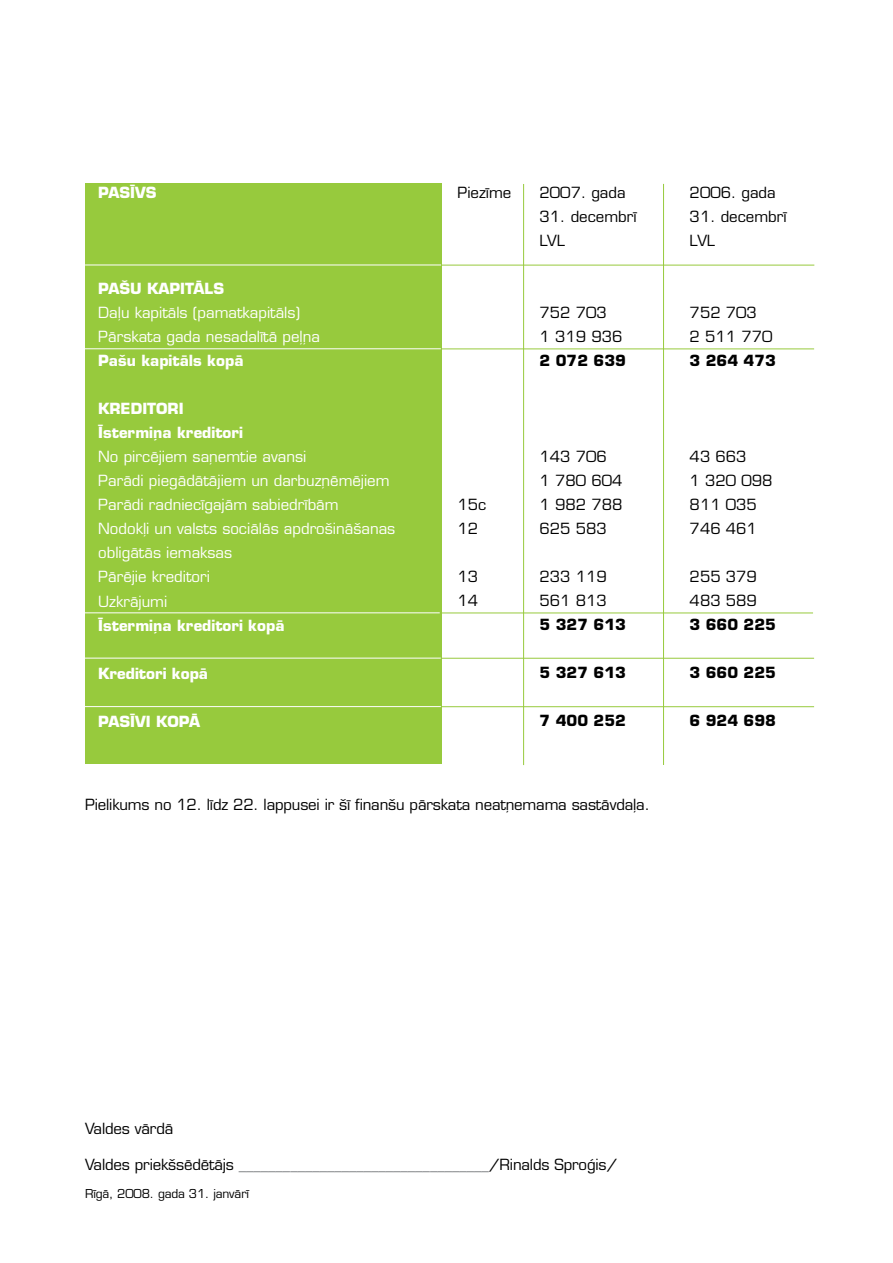
<style>
.page{position:relative;width:893px;height:1263px;background:#fff}
.page>*{position:absolute;margin:0;border:0;box-sizing:border-box;transform-origin:0 0}
.t1{font:15px/24px "Eurostile CE";color:#000}
.t2{font:15px/24px "Eurostile CE";color:#fff}
.t3{font:700 15px/24px "Eurostile CE";color:#fff}
.t4{font:700 15px "Eurostile CE";color:#000}
.t5{font:12px "Eurostile CE";letter-spacing:-.01em;color:#000}
.s1{color:#939598}
</style>
<div class="page">
<div style="left:85px;top:183px;width:356px;height:581px;background:#97ca3d"></div>
<hr style="left:85px;top:265px;width:356px;height:1px;background:#fff">
<hr style="left:441px;top:265px;width:373px;height:1px;background:#97ca3d">
<hr style="left:85px;top:348px;width:356px;height:1px;background:#fff">
<hr style="left:441px;top:348px;width:373px;height:1px;background:#97ca3d">
<hr style="left:523px;top:184px;width:1px;height:581px;background:#97ca3d">
<hr style="left:663px;top:184px;width:1px;height:581px;background:#97ca3d">
<hr style="left:84px;top:612px;width:356px;height:1px;background:#fff">
<hr style="left:440px;top:613px;width:373px;height:1px;background:#97ca3d">
<hr style="left:85px;top:706px;width:356px;height:1px;background:#fff">
<hr style="left:441px;top:706px;width:373px;height:1px;background:#97ca3d">
<hr style="left:85px;top:658px;width:356px;height:1px;background:#fff">
<hr style="left:441px;top:658px;width:373px;height:1px;background:#97ca3d">
<p class="t3" style="left:98px;top:181px;width:60px">PASĪVS</p>
<p class="t3" style="left:98px;top:277px;width:127px">PAŠU KAPITĀLS</p>
<p class="t2" style="left:98px;top:301px;width:223px">Daļu kapitāls (pamatkapitāls)<br>Pārskata gada nesadalītā peļņa</p>
<p class="t3" style="left:98px;top:349px;width:147px">Pašu kapitāls kopā</p>
<p class="t3" style="left:98px;top:397px;width:146px">KREDITORI<br>Īstermiņa kreditori</p>
<p class="t2" style="left:98px;top:445px;width:299px">No pircējiem saņemtie avansi<br>Parādi piegādātājiem un darbuzņēmējiem<br>Parādi radniecīgajām sabiedrībām<br>Nodokļi un valsts sociālās apdrošināšanas obligātās iemaksas<br>Pārējie kreditori<br>Uzkrājumi</p>
<p class="t3" style="left:98px;top:613px;width:188px">Īstermiņa kreditori kopā</p>
<p class="t3" style="left:98px;top:661px;width:111px">Kreditori kopā</p>
<p class="t3" style="left:98px;top:709px;width:103px">PASĪVI KOPĀ</p>
<p class="t1" style="left:457px;top:181px;width:55px">Piezīme</p>
<p class="t1" style="left:540px;top:181px;width:88px">2007. gada</p>
<p class="t1" style="left:540px;top:205px;width:99px">31. decembrī<br>LVL</p>
<p class="t1" style="left:540px;top:301px;width:84px">752 703<br>1 319 936</p>
<p class="t4" style="left:540px;top:351px;width:88px">2 072 639</p>
<p class="t1" style="left:457px;top:493px;width:30px">15c<br>12</p>
<p class="t1" style="left:457px;top:565px;width:22px">13<br>14</p>
<p class="t1" style="left:540px;top:445px;width:84px">143 706<br>1 780 604<br>1 982 788<br>625 583</p>
<p class="t1" style="left:540px;top:565px;width:69px">233 119<br>561 813</p>
<p class="t4" style="left:540px;top:615px;width:88px">5 327 613</p>
<p class="t4" style="left:540px;top:663px;width:88px">5 327 613</p>
<p class="t4" style="left:540px;top:711px;width:88px">7 400 252</p>
<p class="t1" style="left:85px;top:792px;width:566px">Pielikums no 12. līdz 22. lappusei ir šī finanšu pārskata neatņemama sastāvdaļa.</p>
<p class="t1" style="left:690px;top:181px;width:88px">2006. gada</p>
<p class="t1" style="left:690px;top:205px;width:99px">31. decembrī<br>LVL</p>
<p class="t1" style="left:690px;top:301px;width:84px">752 703<br>2 511 770</p>
<p class="t4" style="left:690px;top:351px;width:88px">3 264 473</p>
<p class="t1" style="left:690px;top:445px;width:84px">43 663<br>1 320 098<br>811 035<br>746 461</p>
<p class="t1" style="left:690px;top:565px;width:69px">255 379<br>483 589</p>
<p class="t4" style="left:690px;top:615px;width:88px">3 660 225</p>
<p class="t4" style="left:690px;top:663px;width:88px">3 660 225</p>
<p class="t4" style="left:690px;top:711px;width:88px">6 924 698</p>
<p class="t1" style="left:85px;top:1116px;width:90px">Valdes vārdā</p>
<p class="t1" style="left:85px;top:1152px;width:534px">Valdes priekšsēdētājs <span class="s1">__________________________________</span>/Rinalds Sproģis/</p>
<p class="t5" style="left:85px;top:1187px;width:166px">Rīgā, 2008. gada 31. janvārī</p>
</div>
